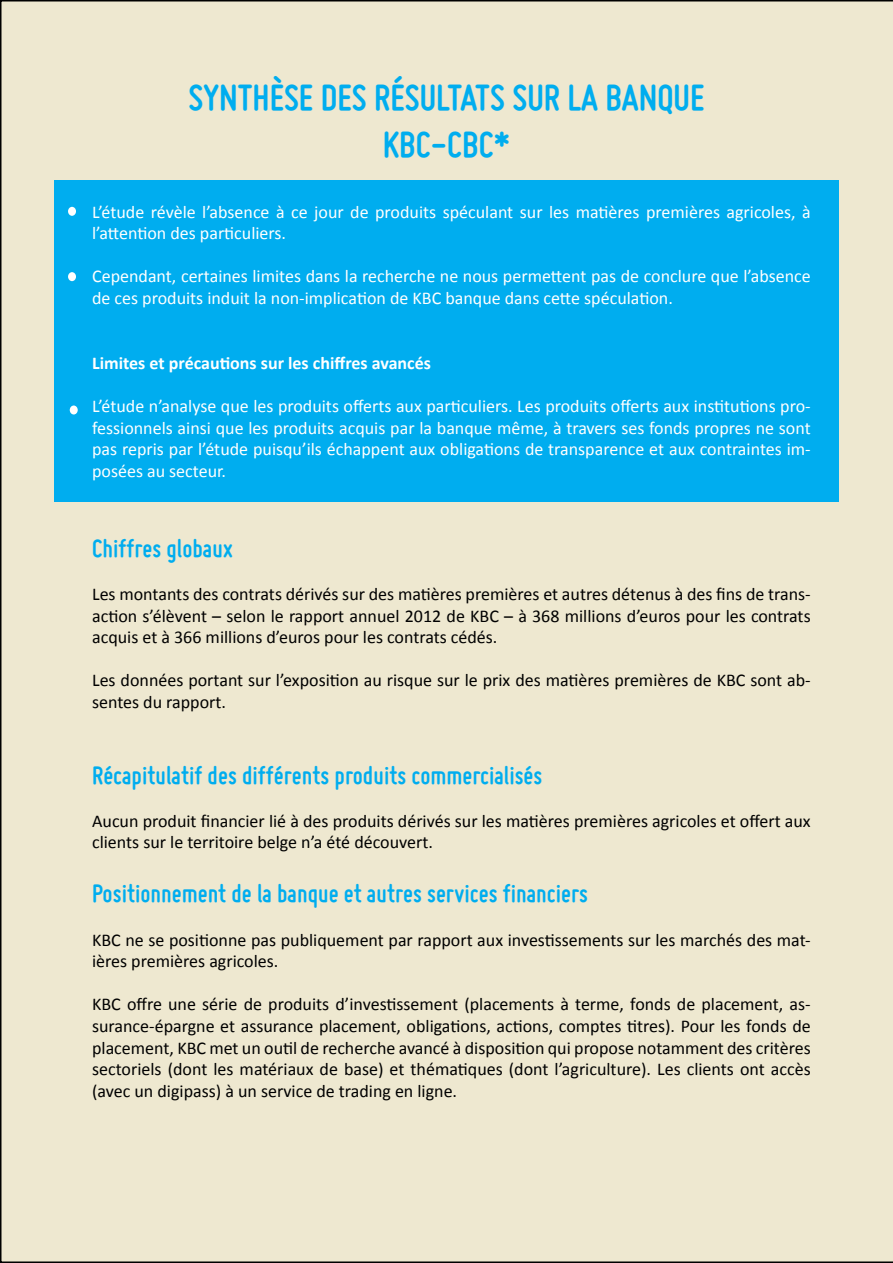
<style>
.page{position:relative;width:893px;height:1263px;background:#eee8d0}
.page>*{position:absolute;margin:0;border:0;box-sizing:border-box;transform-origin:0 0}
.t1{font:700 39px/46.8px "Miso";color:#00adef;text-align:center}
.t2{font:700 27px "Miso";color:#00adef}
.t3{font:18px/21.6px "Calibri";color:#000}
.t4{font:18px/21.6px "Calibri";color:#fff}
.t5{font:700 18px "Calibri";color:#fff}
</style>
<div class="page">
<div style="left:54px;top:181px;width:785px;height:321px;background:#00adef"></div>
<div style="left:68px;top:207px;width:8px;height:9px;background:#fff;border-radius:50%"></div>
<div style="left:68px;top:272px;width:8px;height:9px;background:#fff;border-radius:50%"></div>
<div style="left:70px;top:405px;width:8px;height:9px;background:#fff;border-radius:50%"></div>
<h1 class="t1" style="left:188px;top:73px;width:518px">SYNTHÈSE DES RÉSULTATS SUR LA BANQUE<br>KBC-CBC*</h1>
<p class="t4" style="left:92px;top:201px;width:720px">L’étude révèle l’absence à ce jour de produits spéculant sur les matières premières agricoles, à l’attention des particuliers.</p>
<p class="t4" style="left:92px;top:266px;width:720px">Cependant, certaines limites dans la recherche ne nous permettent pas de conclure que l’absence de ces produits induit la non-implication de KBC banque dans cette spéculation.</p>
<p class="t5" style="left:92px;top:351px;width:340px">Limites et précautions sur les chiffres avancés</p>
<p class="t4" style="left:92px;top:395px;width:720px;text-align:justify">L’étude n’analyse que les produits offerts aux particuliers. Les produits offerts aux institutions pro&shy;fessionnels ainsi que les produits acquis par la banque même, à travers ses fonds propres ne sont pas repris par l’étude puisqu’ils échappent aux obligations de transparence et aux contraintes im&shy;posées au secteur.</p>
<h2 class="t2" style="left:92px;top:533px;width:142px">Chiffres globaux</h2>
<p class="t3" style="left:92px;top:583px;width:720px;text-align:justify">Les montants des contrats dérivés sur des matières premières et autres détenus à des fins de trans&shy;action s’élèvent – selon le rapport annuel 2012 de KBC – à 368 millions d’euros pour les contrats acquis et à 366 millions d’euros pour les contrats cédés.</p>
<p class="t3" style="left:92px;top:670px;width:720px">Les données portant sur l’exposition au risque sur le prix des matières premières de KBC sont ab&shy;sentes du rapport.</p>
<h2 class="t2" style="left:92px;top:760px;width:452px">Récapitulatif des différents produits commercialisés</h2>
<p class="t3" style="left:92px;top:810px;width:720px">Aucun produit financier lié à des produits dérivés sur les matières premières agricoles et offert aux clients sur le territoire belge n’a été découvert.</p>
<h2 class="t2" style="left:92px;top:878px;width:497px">Positionnement de la banque et autres services financiers</h2>
<p class="t3" style="left:92px;top:929px;width:720px">KBC ne se positionne pas publiquement par rapport aux investissements sur les marchés des mat&shy;ières premières agricoles.</p>
<p class="t3" style="left:92px;top:994px;width:720px;text-align:justify">KBC offre une série de produits d’investissement (placements à terme, fonds de placement, as&shy;surance-épargne et assurance placement, obligations, actions, comptes titres). Pour les fonds de placement, KBC met un outil de recherche avancé à disposition qui propose notamment des critères sectoriels (dont les matériaux de base) et thématiques (dont l’agriculture). Les clients ont accès (avec un digipass) à un service de trading en ligne.</p>
</div>
